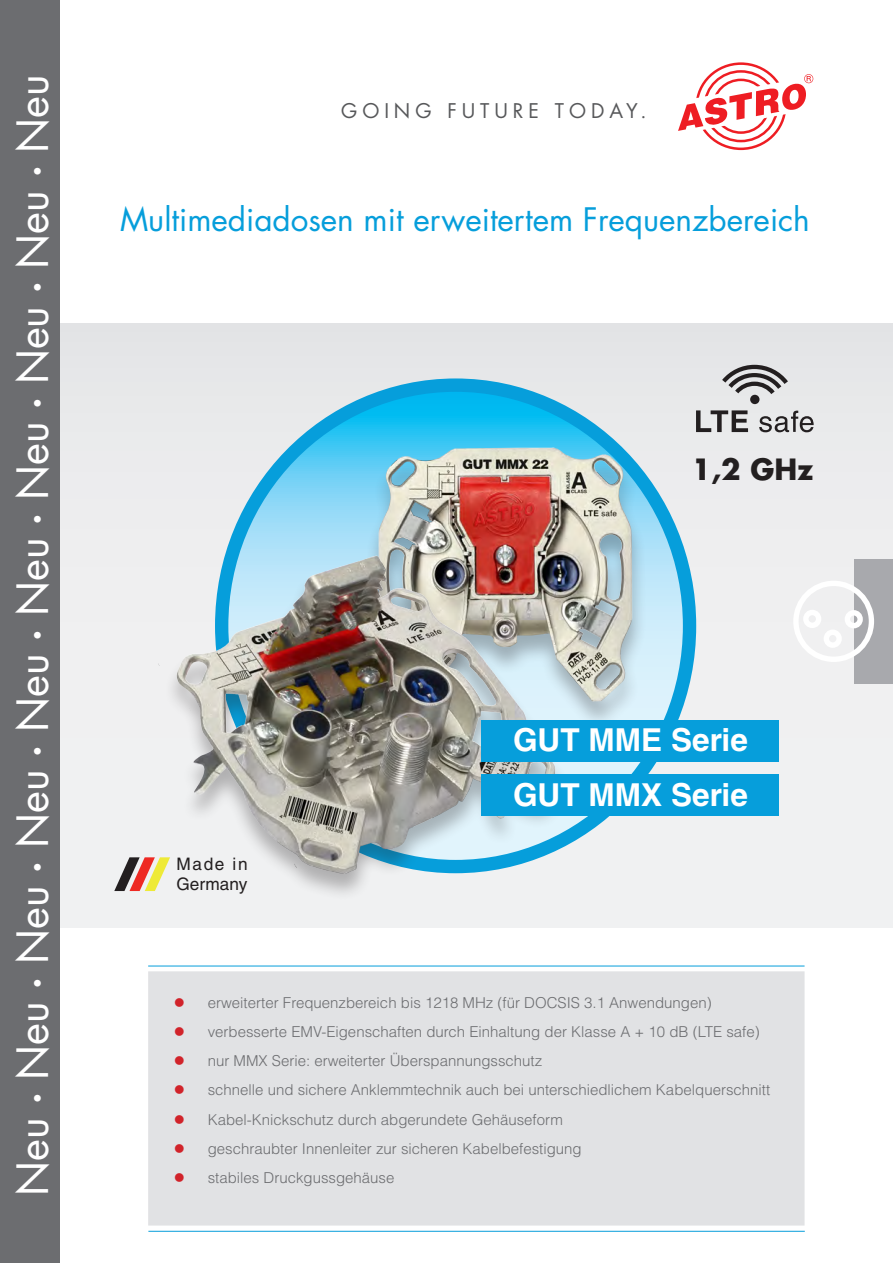
<style>
.page{position:relative;width:893px;height:1263px;background:#fff}
.page>*{position:absolute;margin:0;border:0;box-sizing:border-box;transform-origin:0 0}
.t1{font:42px "Futura Std";color:#fff}
.t2{font:700 31.65px/54.4px "Helvetica LT Std";color:#fff}
.t3{font:31.5px "Futura Std";color:#069edb}
.t4{font:700 28.5px "Futura Std";color:#231f20}
.t5{font:19.65px "Futura Std";letter-spacing:.25em;color:#57585a}
.t6{font:17.25px/20.7px "Helvetica LT Std";letter-spacing:.015em;color:#231f20}
.t7{font:300 15px/29.2px "Helvetica LT Std";color:#6c6d70}
.s1{font-family:"Helvetica LT Std";font-weight:700}
</style>
<div class="page">
<div style="left:0;top:323px;width:893px;height:604px;background:#eeeeef"></div>
<svg style="left:678px;top:62px;width:135px;height:89px"></svg>
<div style="left:855px;top:559px;width:38px;height:124px;background:#a8a9ad"></div>
<div style="left:793px;top:581px;width:81px;height:81px;border:5px solid #fff;border-radius:50%"></div>
<div style="left:803px;top:610px;width:18px;height:18px;border:5px solid #fff;border-radius:50%"></div>
<div style="left:845px;top:610px;width:18px;height:18px;border:5px solid #fff;border-radius:50%"></div>
<div style="left:824px;top:629px;width:18px;height:19px;border:5px solid #fff;border-radius:50%"></div>
<svg style="left:231px;top:385px;width:458px;height:459px"></svg>
<div style="left:148px;top:971px;width:656px;height:254px;background:#e1e2e4"></div>
<hr style="left:148px;top:966px;width:656px;height:1px;background:#069edb">
<hr style="left:148px;top:1231px;width:657px;height:1px;background:#069edb">
<div style="left:0;top:0;width:60px;height:1263px;background:#6c6d70"></div>
<img style="left:361px;top:436px;width:289px;height:275px">
<div style="left:154px;top:557px;width:415px;height:344px;background:#231f20;opacity:.31"></div>
<img style="left:154px;top:535px;width:412px;height:360px">
<div style="left:482px;top:720px;width:297px;height:41px;background:#069edb"></div>
<div style="left:482px;top:774px;width:297px;height:42px;background:#069edb"></div>
<svg style="left:114px;top:857px;width:56px;height:34px"></svg>
<svg style="left:696px;top:410px;width:52px;height:22px"></svg>
<svg style="left:759px;top:411px;width:55px;height:21px"></svg>
<svg style="left:722px;top:365px;width:66px;height:29px"></svg>
<div style="left:750px;top:395px;width:9px;height:9px;background:#231f20;border-radius:50%"></div>
<h1 class="t1" style="left:6px;top:1196px;width:1123px;rotate:-90deg">Neu <span class="s1">∙</span> Neu <span class="s1">∙</span> Neu <span class="s1">∙</span> Neu <span class="s1">∙</span> Neu <span class="s1">∙</span> Neu <span class="s1">∙</span> Neu <span class="s1">∙</span> Neu <span class="s1">∙</span> Neu <span class="s1">∙</span> Neu</h1>
<h3 class="t5" style="left:341px;top:98px;width:307px">GOING FUTURE TODAY.</h3>
<h3 class="t3" style="left:120px;top:200px;width:691px">Multimediadosen mit erweitertem Frequenzbereich</h3>
<h3 class="t4" style="left:692px;top:450px;width:123px">1,2 GHz</h3>
<p class="t6" style="left:176px;top:853px;width:73px">Made in<br>Germany</p>
<h2 class="t2" style="left:513px;top:713px;width:236px">GUT MME Serie<br>GUT MMX Serie</h2>
<p class="t7" style="left:208px;top:987px;width:564px">erweiterter Frequenzbereich bis 1218 MHz (für DOCSIS 3.1 Anwendungen) verbesserte EMV-Eigenschaften durch Einhaltung der Klasse A + 10 dB (LTE safe) nur MMX Serie: erweiterter Überspannungsschutz<br>schnelle und sichere Anklemmtechnik auch bei unterschiedlichem Kabelquerschnitt Kabel-Knickschutz durch abgerundete Gehäuseform<br>geschraubter Innenleiter zur sicheren Kabelbefestigung</p>
<p class="t7" style="left:208px;top:1163px;width:188px">stabiles Druckgussgehäuse</p>
</div>
